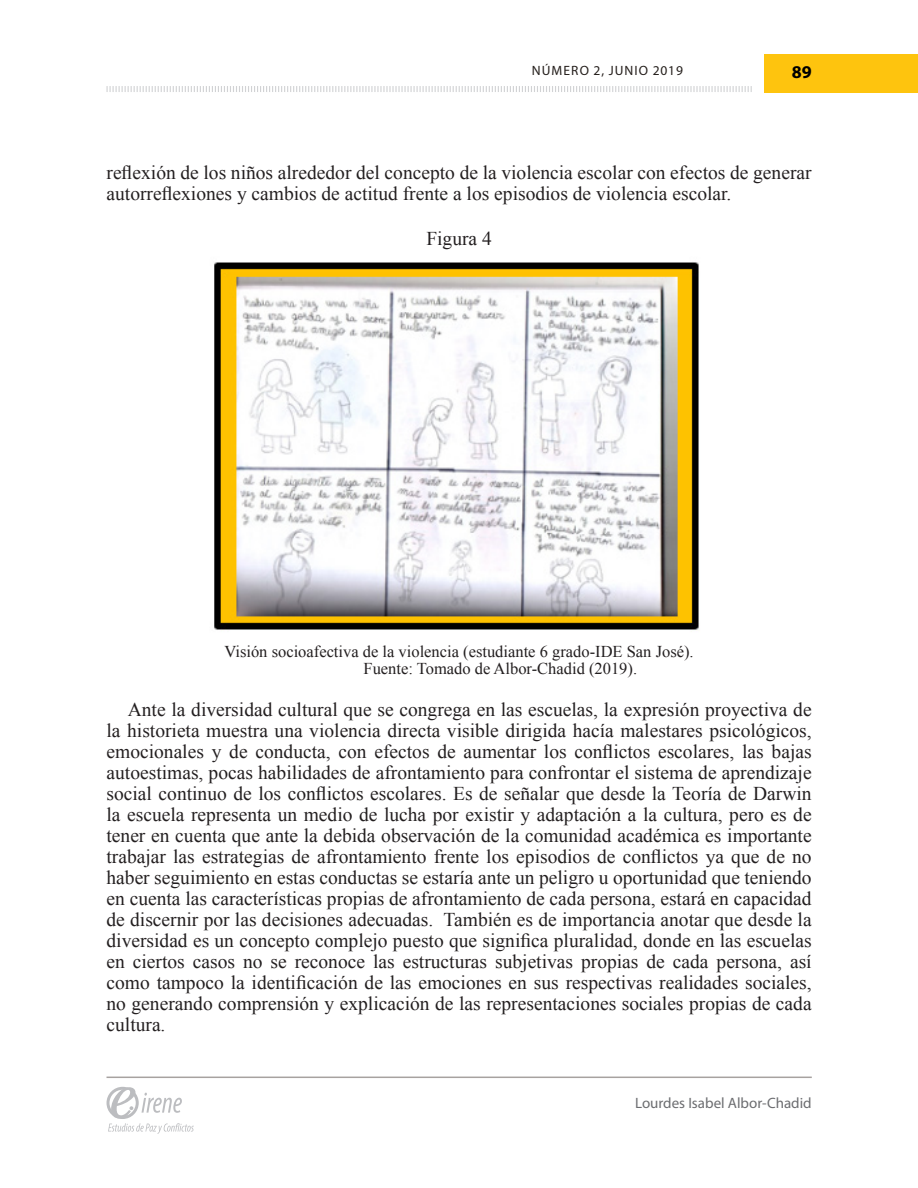
<style>
.page{position:relative;width:918px;height:1188px;background:#fff}
.page>*{position:absolute;margin:0;border:0;box-sizing:border-box;transform-origin:0 0}
.Texto{font:19.5px/21px "Times New Roman";color:#231f20}
.Títulos_Tablas{font:19.5px "Times New Roman";color:#231f20}
.t1{font:700 18px "Myriad Pro";color:#000}
.Texto_Tablas{font:16.5px "Times New Roman";color:#231f20}
.Marcador_Autor_Artíc{font:15px "Myriad Pro";color:#6c6d70}
.t2{font:13.5px "Myriad Pro";letter-spacing:.08em;color:#241e1b}
</style>
<div class="page">
<div style="left:764px;top:54px;width:154px;height:38px;background:#fec40e"></div>
<hr style="left:107px;top:1077px;width:705px;height:1px;background:#a7a2a0">
<svg style="left:107px;top:1087px;width:87px;height:47px"></svg>
<svg style="left:106px;top:86px;width:646px;height:6px"></svg>
<img style="left:214px;top:262px;width:485px;height:370px">
<p class="t2" style="left:532px;top:62px;width:153px">NÚMERO 2, JUNIO 2019</p>
<p class="t1" style="left:792px;top:61px;width:21px">89</p>
<p class="Texto" style="left:107px;top:161px;width:707px">reflexión de los niños alrededor del concepto de la violencia escolar con efectos de generar autorreflexiones y cambios de actitud frente a los episodios de violencia escolar.</p>
<p class="Títulos_Tablas" style="left:426px;top:225px;width:67px">Figura 4</p>
<p class="Texto_Tablas" style="left:225px;top:641px;width:471px">Visión socioafectiva de la violencia (estudiante 6 grado-IDE San José).</p>
<p class="Texto_Tablas" style="left:364px;top:657px;width:275px">Fuente: Tomado de Albor-Chadid (2019).</p>
<p class="Texto" style="left:107px;top:698px;width:707px;text-align:justify;text-indent:21px">Ante la diversidad cultural que se congrega en las escuelas, la expresión proyectiva de la historieta muestra una violencia directa visible dirigida hacía malestares psicológicos, emocionales y de conducta, con efectos de aumentar los conflictos escolares, las bajas autoestimas, pocas habilidades de afrontamiento para confrontar el sistema de aprendizaje social continuo de los conflictos escolares. Es de señalar que desde la Teoría de Darwin la escuela representa un medio de lucha por existir y adaptación a la cultura, pero es de tener en cuenta que ante la debida observación de la comunidad académica es importante trabajar las estrategias de afrontamiento frente los episodios de conflictos ya que de no haber seguimiento en estas conductas se estaría ante un peligro u oportunidad que teniendo en cuenta las características propias de afrontamiento de cada persona, estará en capacidad de discernir por las decisiones adecuadas. También es de importancia anotar que desde la diversidad es un concepto complejo puesto que significa pluralidad, donde en las escuelas en ciertos casos no se reconoce las estructuras subjetivas propias de cada persona, así como tampoco la identificación de las emociones en sus respectivas realidades sociales, no generando comprensión y explicación de las representaciones sociales propias de cada cultura.</p>
<p class="Marcador_Autor_Artíc" style="left:635px;top:1094px;width:178px">Lourdes Isabel Albor-Chadid</p>
</div>
